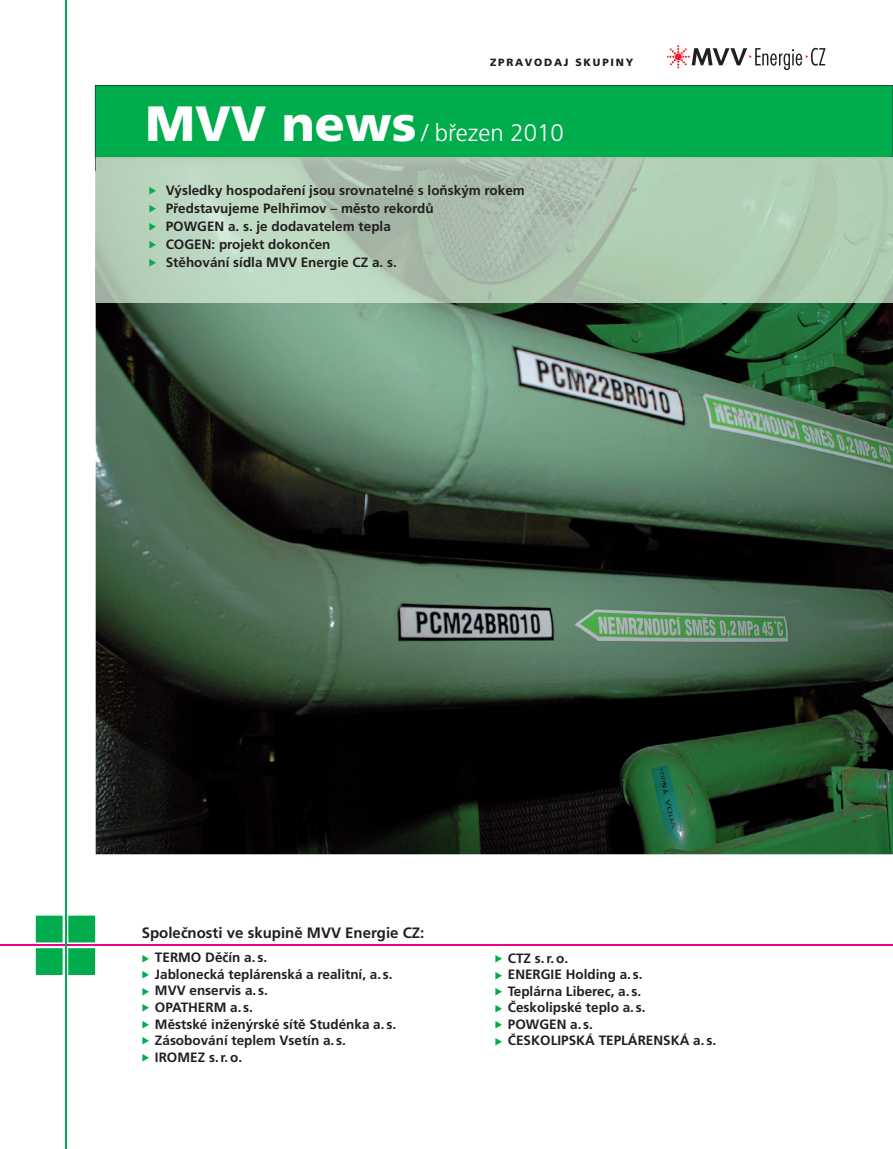
<style>
.page{position:relative;width:893px;height:1149px;background:#fff}
.page>*{position:absolute;margin:0;border:0;box-sizing:border-box;transform-origin:0 0}
.t1{font:300 24px "Frutiger CE";color:#fff}
.t2{font:700 15px "Frutiger CE";color:#231f20}
.t3{font:700 13.5px/16.5px "Frutiger CE";color:#231f20}
.t4{font:900 10.5px "Frutiger CE";letter-spacing:.17em;color:#231f20}
.s1{font-weight:900;font-size:49.5px}
.s2{font-weight:400}
</style>
<div class="page">
<img style="left:96px;top:170px;width:797px;height:684px">
<svg style="left:96px;top:158px;width:1px;height:12px"></svg>
<div style="left:95px;top:85px;width:798px;height:72px;background:#00ac4c"></div>
<svg style="left:667px;top:45px;width:159px;height:25px"></svg>
<svg style="left:36px;top:915px;width:59px;height:59px;background:#25b464"></svg>
<hr style="left:0;top:944px;width:893px;height:1px;background:#ed028c">
<hr style="left:65px;top:0;width:1px;height:1148px;background:#00ac4c">
<img style="left:97px;top:157px;width:796px;height:145px">
<svg style="left:150px;top:187px;width:6px;height:7px"></svg>
<svg style="left:150px;top:205px;width:6px;height:7px"></svg>
<svg style="left:150px;top:223px;width:6px;height:7px"></svg>
<svg style="left:150px;top:241px;width:6px;height:7px"></svg>
<svg style="left:150px;top:259px;width:6px;height:7px"></svg>
<p class="t4" style="left:490px;top:58px;width:145px">ZPRAVODAJ SKUPINY</p>
<h1 class="t1" style="left:146px;top:123px;width:420px"><span class="s1">MVV news</span> / březen 2010</h1>
<p class="t3" style="left:166px;top:182px;width:361px;line-height:18px">Výsledky hospodaření jsou srovnatelné s loňským rokem Představujeme Pelhřimov <span class="s2">–</span> město rekordů<br>POWGEN a. s. je dodavatelem tepla<br>COGEN: projekt dokončen<br>Stěhování sídla MVV Energie CZ a. s.</p>
<p class="t2" style="left:142px;top:926px;width:284px">Společnosti ve skupině MVV Energie CZ:</p>
<p class="t3" style="left:155px;top:950px;width:243px">TERMO Děčín a. s.<br>Jablonecká teplárenská a realitní, a. s.<br>MVV enservis a. s.<br>OPATHERM a. s.<br>Městské inženýrské sítě Studénka a. s.<br>Zásobování teplem Vsetín a. s.<br>IROMEZ s.r.o.</p>
<p class="t3" style="left:508px;top:950px;width:210px">CTZ s.r.o.<br>ENERGIE Holding a. s.<br>Teplárna Liberec, a. s.<br>Českolipské teplo a. s.<br>POWGEN a. s.<br>ČESKOLIPSKÁ TEPLÁRENSKÁ a. s.</p>
</div>
